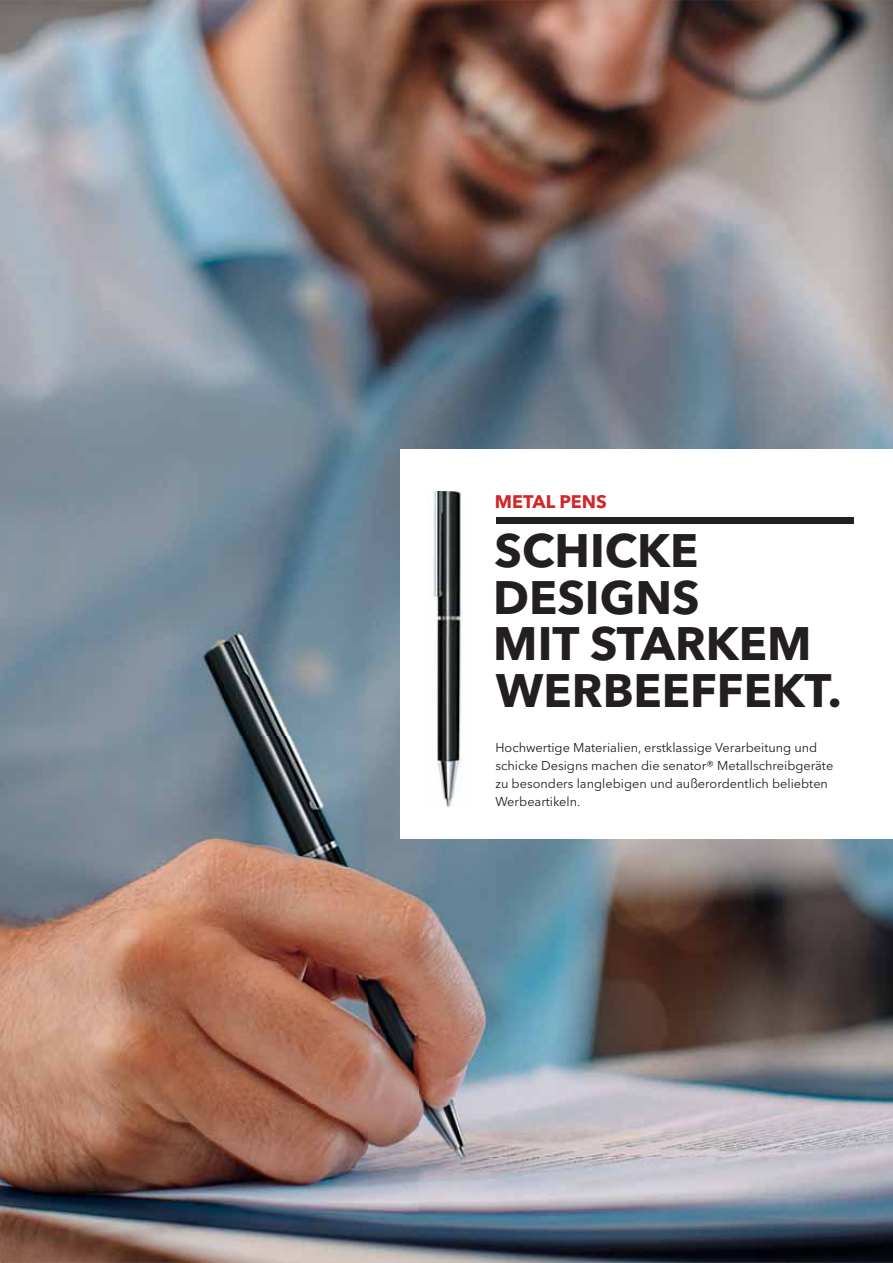
<style>
.page{position:relative;width:893px;height:1263px;background:#fff}
.page>*{position:absolute;margin:0;border:0;box-sizing:border-box;transform-origin:0 0}
.t1{font:700 46.5px/46.5px "Avenir Next W1 G";color:#231f20}
.t2{font:700 18.15px "Avenir Next W1 G";color:#cf282b}
.t3{font:12.75px/18px "Avenir Next W1 G";color:#231f20}
</style>
<div class="page">
<img style="left:0;top:0;width:735px;height:368px">
<img style="left:735px;top:0;width:158px;height:449px">
<img style="left:0;top:368px;width:367px;height:895px">
<img style="left:367px;top:368px;width:369px;height:105px">
<img style="left:367px;top:473px;width:53px;height:790px">
<img style="left:420px;top:839px;width:473px;height:424px">
<div style="left:400px;top:449px;width:493px;height:389px;background:#fff"></div>
<img style="left:433px;top:491px;width:30px;height:316px">
<div style="left:496px;top:517px;width:358px;height:7px;background:#231f20"></div>
<h2 class="t2" style="left:495px;top:494px;width:114px">METAL PENS</h2>
<h1 class="t1" style="left:493px;top:532px;width:350px">SCHICKE<br>DESIGNS<br>MIT STARKEM<br>WERBEEFFEKT.</h1>
<p class="t3" style="left:495px;top:739px;width:339px">Hochwertige Materialien, erstklassige Verarbeitung und schicke Designs machen die senator® Metallschreibgeräte zu besonders langlebigen und außerordentlich beliebten Werbeartikeln.</p>
</div>
